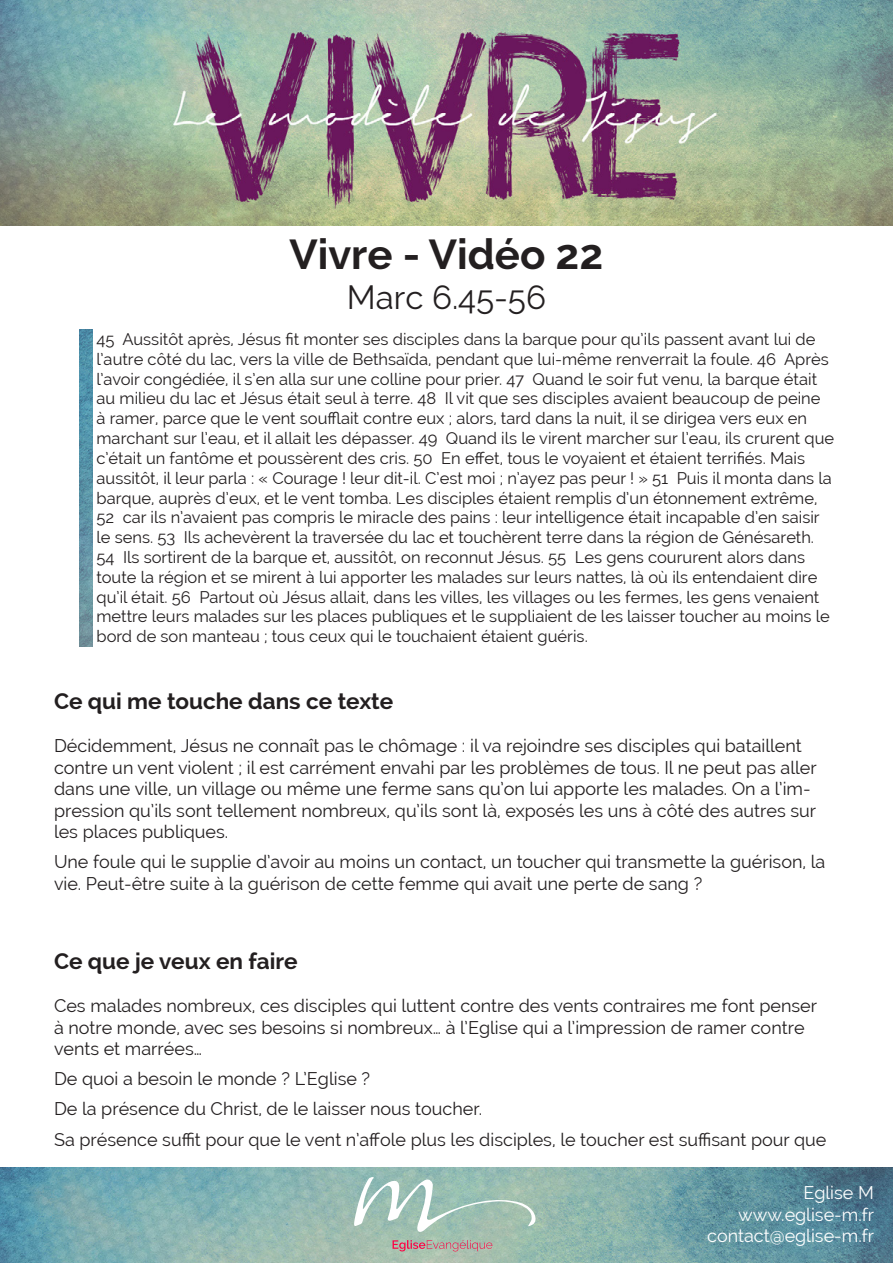
<style>
.page{position:relative;width:893px;height:1263px;background:#fff}
.page>*{position:absolute;margin:0;border:0;box-sizing:border-box;transform-origin:0 0}
.t1{font:700 42px "Raleway";color:#231f20}
.t2{font:33px "Raleway";color:#231f20}
.t3{font:700 22.5px "Raleway";color:#231f20}
.t4{font:18px/21.6px "Raleway";color:#231f20}
.t5{font:18px "Raleway";color:#fff}
.t6{font:16.5px/19.8px "Raleway";color:#231f20}
</style>
<div class="page">
<img style="left:0;top:1167px;width:893px;height:96px">
<img style="left:0;top:0;width:893px;height:225px">
<img style="left:80px;top:330px;width:12px;height:316px">
<svg style="left:354px;top:1177px;width:185px;height:56px;background:#a8c6bb"></svg>
<svg style="left:393px;top:1240px;width:99px;height:11px"></svg>
<p class="t1" style="left:290px;top:230px;width:315px">Vivre - Vidéo 22</p>
<p class="t2" style="left:347px;top:278px;width:201px">Marc 6.45-56</p>
<p class="t6" style="left:97px;top:329px;width:739px">45 Aussitôt après, Jésus fit monter ses disciples dans la barque pour qu’ils passent avant lui de l’autre côté du lac, vers la ville de Bethsaïda, pendant que lui-même renverrait la foule. 46 Après l’avoir congédiée, il s’en alla sur une colline pour prier. 47 Quand le soir fut venu, la barque était au milieu du lac et Jésus était seul à terre. 48 Il vit que ses disciples avaient beaucoup de peine<br>à ramer, parce que le vent soufflait contre eux ; alors, tard dans la nuit, il se dirigea vers eux en marchant sur l’eau, et il allait les dépasser. 49 Quand ils le virent marcher sur l’eau, ils crurent que c’était un fantôme et poussèrent des cris. 50 En effet, tous le voyaient et étaient terrifiés. Mais aussitôt, il leur parla : « Courage ! leur dit-il. C’est moi ; n’ayez pas peur ! » 51 Puis il monta dans la barque, auprès d’eux, et le vent tomba. Les disciples étaient remplis d’un étonnement extrême, 52 car ils n’avaient pas compris le miracle des pains : leur intelligence était incapable d’en saisir le sens. 53 Ils achevèrent la traversée du lac et touchèrent terre dans la région de Génésareth.<br>54 Ils sortirent de la barque et, aussitôt, on reconnut Jésus. 55 Les gens coururent alors dans toute la région et se mirent à lui apporter les malades sur leurs nattes, là où ils entendaient dire qu’il était. 56 Partout où Jésus allait, dans les villes, les villages ou les fermes, les gens venaient mettre leurs malades sur les places publiques et le suppliaient de les laisser toucher au moins le bord de son manteau ; tous ceux qui le touchaient étaient guéris.</p>
<p class="t3" style="left:54px;top:688px;width:341px">Ce qui me touche dans ce texte</p>
<p class="t4" style="left:54px;top:735px;width:764px">Décidemment, Jésus ne connaît pas le chômage : il va rejoindre ses disciples qui bataillent contre un vent violent ; il est carrément envahi par les problèmes de tous. Il ne peut pas aller dans une ville, un village ou même une ferme sans qu’on lui apporte les malades. On a l’im&shy;pression qu’ils sont tellement nombreux, qu’ils sont là, exposés les uns à côté des autres sur les places publiques.</p>
<p class="t4" style="left:54px;top:851px;width:773px">Une foule qui le supplie d’avoir au moins un contact, un toucher qui transmette la guérison, la vie. Peut-être suite à la guérison de cette femme qui avait une perte de sang ?</p>
<p class="t3" style="left:54px;top:948px;width:245px">Ce que je veux en faire</p>
<p class="t4" style="left:54px;top:995px;width:765px">Ces malades nombreux, ces disciples qui luttent contre des vents contraires me font penser à notre monde, avec ses besoins si nombreux… à l’Eglise qui a l’impression de ramer contre vents et marrées…</p>
<p class="t4" style="left:54px;top:1068px;width:318px">De quoi a besoin le monde ? L’Eglise ?</p>
<p class="t4" style="left:54px;top:1098px;width:430px">De la présence du Christ, de le laisser nous toucher.</p>
<p class="t4" style="left:54px;top:1128px;width:774px">Sa présence suffit pour que le vent n’affole plus les disciples, le toucher est suffisant pour que</p>
<p class="t5" style="left:803px;top:1182px;width:72px">Eglise M</p>
<p class="t5" style="left:738px;top:1204px;width:138px">www.eglise-m.fr</p>
<p class="t5" style="left:707px;top:1225px;width:169px">contact@eglise-m.fr</p>
</div>
